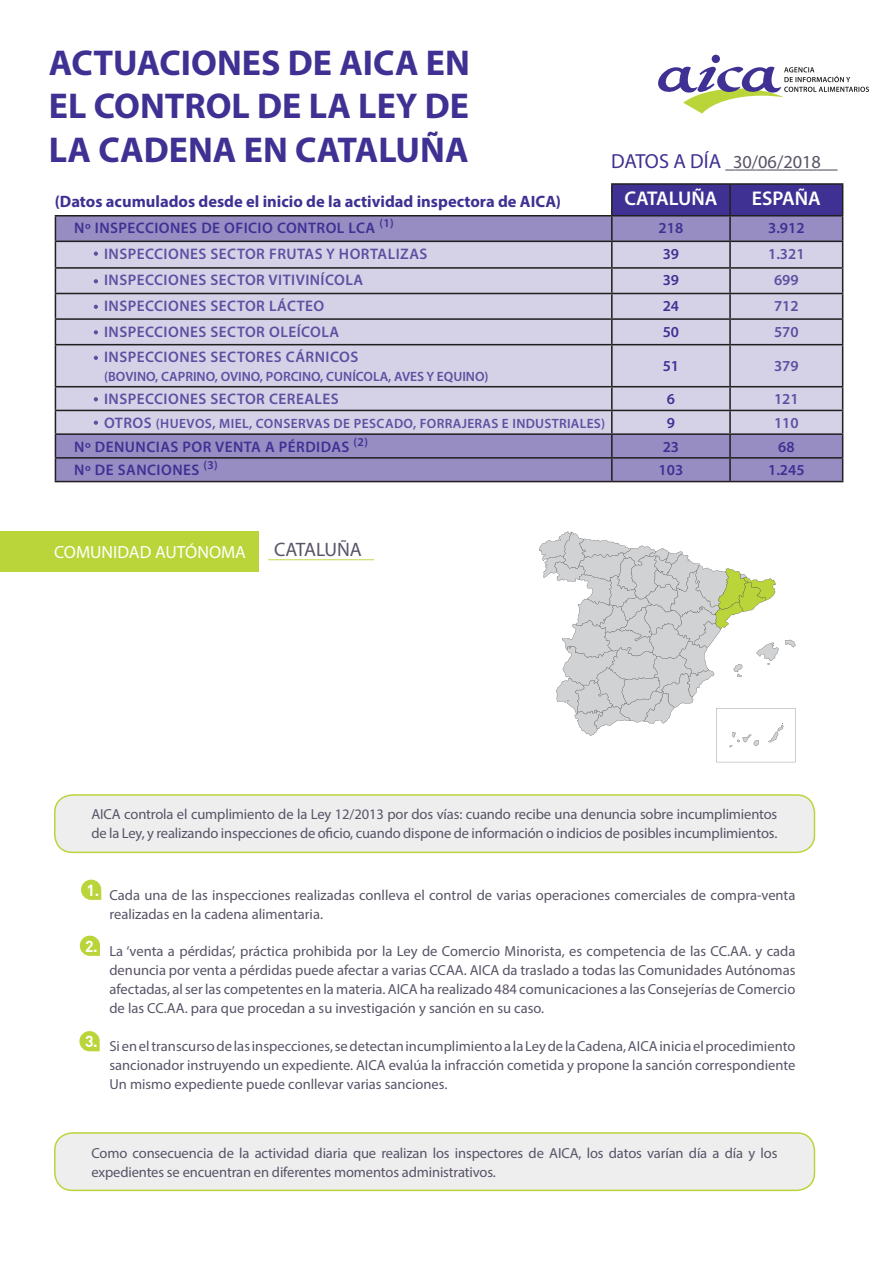
<style>
.page{position:relative;width:893px;height:1263px;background:#fff}
.page>*{position:absolute;margin:0;border:0;box-sizing:border-box;transform-origin:0 0}
.t1{font:700 36px/43.2px "Myriad Pro";color:#3e3193;text-align:justify}
.t2{font:20.4px "Myriad Pro";letter-spacing:-.005em;color:#595366}
.t3{font:600 19.95px "Myriad Pro";color:#fff}
.t4{font:19.5px "Myriad Pro";color:#595366}
.t5{font:18.3px "Myriad Pro";color:#595366}
.t6{font:17.7px "Myriad Pro";color:#fff}
.t7{font:17.7px "Myriad Pro";color:#b9d539}
.t8{font:700 16.5px "Myriad Pro";color:#3e3193}
.t9{font:700 15.75px "DIN Pro";color:#fff}
.t10{font:600 15.3px "Myriad Pro";letter-spacing:.03em;color:#5d50a1}
.t11{font:600 15.3px "Myriad Pro";letter-spacing:.03em;color:#3e3193}
.t12{font:14.55px/18.9px "Myriad Pro";letter-spacing:-.01em;color:#595366}
.t13{font:600 13.5px "Myriad Pro";letter-spacing:.02em;color:#5d50a1}
.t14{font:600 13.5px "Myriad Pro";color:#5d50a1}
.s1{color:#3e3193}
.s2{font-size:15.3px}
</style>
<div class="page">
<div style="left:55px;top:1133px;width:759px;height:57px;background:#eeeeef;border-radius:18px"></div>
<div style="left:54px;top:1132px;width:761px;height:59px;border:1px solid #b9d539;border-radius:18px"></div>
<div style="left:55px;top:795px;width:759px;height:57px;background:#eeeeef;border-radius:18px"></div>
<div style="left:54px;top:794px;width:761px;height:59px;border:1px solid #b9d539;border-radius:18px"></div>
<div style="left:0;top:531px;width:259px;height:41px;background:#b9d539"></div>
<div style="left:56px;top:216px;width:786px;height:265px;background:#978dc3"></div>
<div style="left:56px;top:242px;width:786px;height:191px;background:#d5d2e8"></div>
<hr style="left:55px;top:183px;width:557px;height:2px;background:#231f20">
<hr style="left:612px;top:183px;width:118px;height:2px;background:#231f20">
<hr style="left:611px;top:185px;width:2px;height:30px;background:#231f20">
<hr style="left:730px;top:183px;width:113px;height:2px;background:#231f20">
<hr style="left:55px;top:215px;width:557px;height:1px;background:#231f20">
<hr style="left:611px;top:216px;width:2px;height:25px;background:#231f20">
<hr style="left:55px;top:241px;width:557px;height:1px;background:#231f20">
<hr style="left:611px;top:242px;width:2px;height:25px;background:#231f20">
<hr style="left:55px;top:267px;width:557px;height:2px;background:#231f20">
<hr style="left:611px;top:269px;width:2px;height:24px;background:#231f20">
<hr style="left:55px;top:293px;width:557px;height:1px;background:#231f20">
<hr style="left:611px;top:294px;width:2px;height:24px;background:#231f20">
<hr style="left:55px;top:318px;width:557px;height:2px;background:#231f20">
<svg style="left:55px;top:216px;width:1px;height:128px"></svg>
<hr style="left:611px;top:320px;width:2px;height:24px;background:#231f20">
<svg style="left:612px;top:184px;width:231px;height:160px;background:#a39dc4"></svg>
<hr style="left:55px;top:344px;width:557px;height:1px;background:#231f20">
<hr style="left:55px;top:345px;width:1px;height:41px;background:#231f20">
<hr style="left:612px;top:344px;width:118px;height:1px;background:#231f20">
<hr style="left:611px;top:345px;width:2px;height:41px;background:#231f20">
<hr style="left:730px;top:344px;width:113px;height:1px;background:#231f20">
<hr style="left:729px;top:345px;width:2px;height:41px;background:#231f20">
<hr style="left:842px;top:345px;width:1px;height:41px;background:#231f20">
<hr style="left:55px;top:386px;width:557px;height:1px;background:#231f20">
<hr style="left:612px;top:386px;width:118px;height:1px;background:#231f20">
<hr style="left:611px;top:387px;width:2px;height:23px;background:#231f20">
<hr style="left:730px;top:386px;width:113px;height:1px;background:#231f20">
<hr style="left:729px;top:387px;width:2px;height:23px;background:#231f20">
<hr style="left:55px;top:410px;width:557px;height:1px;background:#231f20">
<hr style="left:612px;top:410px;width:118px;height:1px;background:#231f20">
<hr style="left:611px;top:411px;width:2px;height:22px;background:#231f20">
<hr style="left:730px;top:410px;width:113px;height:1px;background:#231f20">
<hr style="left:729px;top:411px;width:2px;height:22px;background:#231f20">
<hr style="left:55px;top:433px;width:557px;height:2px;background:#231f20">
<hr style="left:612px;top:433px;width:118px;height:2px;background:#231f20">
<hr style="left:611px;top:435px;width:2px;height:22px;background:#231f20">
<hr style="left:730px;top:433px;width:113px;height:2px;background:#231f20">
<hr style="left:729px;top:435px;width:2px;height:22px;background:#231f20">
<hr style="left:55px;top:457px;width:557px;height:2px;background:#231f20">
<svg style="left:55px;top:387px;width:1px;height:94px"></svg>
<hr style="left:612px;top:457px;width:118px;height:2px;background:#231f20">
<hr style="left:611px;top:459px;width:2px;height:22px;background:#231f20">
<hr style="left:730px;top:457px;width:113px;height:2px;background:#231f20">
<hr style="left:729px;top:459px;width:2px;height:22px;background:#231f20">
<svg style="left:842px;top:387px;width:1px;height:94px"></svg>
<hr style="left:55px;top:481px;width:557px;height:1px;background:#231f20">
<hr style="left:612px;top:481px;width:118px;height:1px;background:#231f20">
<hr style="left:730px;top:481px;width:113px;height:1px;background:#231f20">
<div style="left:44px;top:171px;width:567px;height:44px;background:#fff"></div>
<div style="left:712px;top:55px;width:8px;height:8px;background:#3e3193;border-radius:50%"></div>
<svg style="left:658px;top:66px;width:211px;height:48px"></svg>
<svg style="left:79px;top:1031px;width:21px;height:20px"></svg>
<svg style="left:80px;top:936px;width:20px;height:20px"></svg>
<svg style="left:81px;top:880px;width:20px;height:20px"></svg>
<svg style="left:94px;top:305px;width:4px;height:4px"></svg>
<svg style="left:94px;top:279px;width:4px;height:4px"></svg>
<svg style="left:94px;top:330px;width:4px;height:4px"></svg>
<svg style="left:94px;top:356px;width:4px;height:4px"></svg>
<svg style="left:94px;top:397px;width:4px;height:4px"></svg>
<svg style="left:94px;top:421px;width:4px;height:4px"></svg>
<svg style="left:94px;top:252px;width:4px;height:4px"></svg>
<svg style="left:539px;top:531px;width:256px;height:231px"></svg>
<h1 class="t1" style="left:49px;top:40px;width:422px">ACTUACIONES DE AICA EN EL CONTROL DE LA LEY DE LA CADENA EN CATALUÑA</h1>
<p class="t8" style="left:55px;top:190px;width:508px">(Datos acumulados desde el inicio de la actividad inspectora de AICA)</p>
<h2 class="t2" style="left:611px;top:149px;width:228px"><span class="s1">DATOS A DÍA</span> ___________</h2>
<p class="t5" style="left:733px;top:150px;width:90px">30/06/2018</p>
<h3 class="t3" style="left:624px;top:186px;width:94px">CATALUÑA</h3>
<h3 class="t3" style="left:752px;top:186px;width:71px">ESPAÑA</h3>
<p class="t11" style="left:74px;top:218px;width:321px">Nº INSPECCIONES DE OFICIO CONTROL LCA <sup>(1)</sup></p>
<p class="t11" style="left:659px;top:218px;width:26px">218</p>
<p class="t11" style="left:768px;top:218px;width:38px">3.912</p>
<p class="t10" style="left:104px;top:244px;width:325px">INSPECCIONES SECTOR FRUTAS Y HORTALIZAS</p>
<p class="t11" style="left:663px;top:244px;width:18px">39</p>
<p class="t10" style="left:768px;top:244px;width:38px">1.321</p>
<p class="t10" style="left:104px;top:271px;width:261px">INSPECCIONES SECTOR VITIVINÍCOLA</p>
<p class="t11" style="left:663px;top:271px;width:18px">39</p>
<p class="t10" style="left:774px;top:271px;width:26px">699</p>
<p class="t10" style="left:104px;top:296px;width:222px">INSPECCIONES SECTOR LÁCTEO</p>
<p class="t11" style="left:663px;top:296px;width:18px">24</p>
<p class="t10" style="left:774px;top:296px;width:26px">712</p>
<p class="t10" style="left:104px;top:322px;width:237px">INSPECCIONES SECTOR OLEÍCOLA</p>
<p class="t11" style="left:663px;top:322px;width:18px">50</p>
<p class="t10" style="left:774px;top:322px;width:26px">570</p>
<p class="t10" style="left:104px;top:347px;width:256px">INSPECCIONES SECTORES CÁRNICOS</p>
<p class="t14" style="left:104px;top:367px;width:386px">(BOVINO, CAPRINO, OVINO, PORCINO, CUNÍCOLA, AVES Y EQUINO)</p>
<p class="t11" style="left:663px;top:357px;width:18px">51</p>
<p class="t10" style="left:774px;top:357px;width:26px">379</p>
<p class="t10" style="left:104px;top:389px;width:236px">INSPECCIONES SECTOR CEREALES</p>
<p class="t11" style="left:667px;top:389px;width:10px">6</p>
<p class="t10" style="left:774px;top:389px;width:26px">121</p>
<p class="t13" style="left:104px;top:415px;width:503px"><span class="s2">OTROS</span> (HUEVOS, MIEL, CONSERVAS DE PESCADO, FORRAJERAS E INDUSTRIALES)</p>
<p class="t11" style="left:667px;top:413px;width:10px">9</p>
<p class="t10" style="left:774px;top:413px;width:26px">110</p>
<p class="t11" style="left:74px;top:437px;width:295px">Nº DENUNCIAS POR VENTA A PÉRDIDAS <sup>(2)</sup></p>
<p class="t11" style="left:663px;top:437px;width:18px">23</p>
<p class="t11" style="left:778px;top:437px;width:18px">68</p>
<p class="t11" style="left:74px;top:461px;width:145px">Nº DE SANCIONES <sup>(3)</sup></p>
<p class="t11" style="left:659px;top:461px;width:26px">103</p>
<p class="t11" style="left:768px;top:461px;width:38px">1.245</p>
<p class="t6" style="left:54px;top:541px;width:193px">COMUNIDAD AUTÓNOMA</p>
<h3 class="t4" style="left:274px;top:537px;width:89px">CATALUÑA</h3>
<p class="t7" style="left:268px;top:541px;width:107px">____________</p>
<p class="t12" style="left:91px;top:804px;width:687px">AICA controla el cumplimiento de la Ley 12/2013 por dos vías: cuando recibe una denuncia sobre incumplimientos de la Ley, y realizando inspecciones de oficio, cuando dispone de información o indicios de posibles incumplimientos.</p>
<p class="t9" style="left:87px;top:879px;width:14px">1.</p>
<p class="t9" style="left:85px;top:935px;width:14px">2.</p>
<p class="t9" style="left:85px;top:1031px;width:14px">3.</p>
<p class="t12" style="left:109px;top:885px;width:687px">Cada una de las inspecciones realizadas conlleva el control de varias operaciones comerciales de compra-venta realizadas en la cadena alimentaria.</p>
<p class="t12" style="left:109px;top:942px;width:687px;text-align:justify">La ‘venta a pérdidas’, práctica prohibida por la Ley de Comercio Minorista, es competencia de las CC.AA. y cada denuncia por venta a pérdidas puede afectar a varias CCAA. AICA da traslado a todas las Comunidades Autónomas afectadas, al ser las competentes en la materia. AICA ha realizado 484 comunicaciones a las Consejerías de Comercio de las CC.AA. para que procedan a su investigación y sanción en su caso.</p>
<p class="t12" style="left:109px;top:1036px;width:687px;text-align:justify">Si en el transcurso de las inspecciones, se detectan incumplimiento a la Ley de la Cadena, AICA inicia el procedimiento sancionador instruyendo un expediente. AICA evalúa la infracción cometida y propone la sanción correspondiente Un mismo expediente puede conllevar varias sanciones.</p>
<p class="t12" style="left:91px;top:1143px;width:687px">Como consecuencia de la actividad diaria que realizan los inspectores de AICA, los datos varían día a día y los expedientes se encuentran en diferentes momentos administrativos.</p>
</div>
